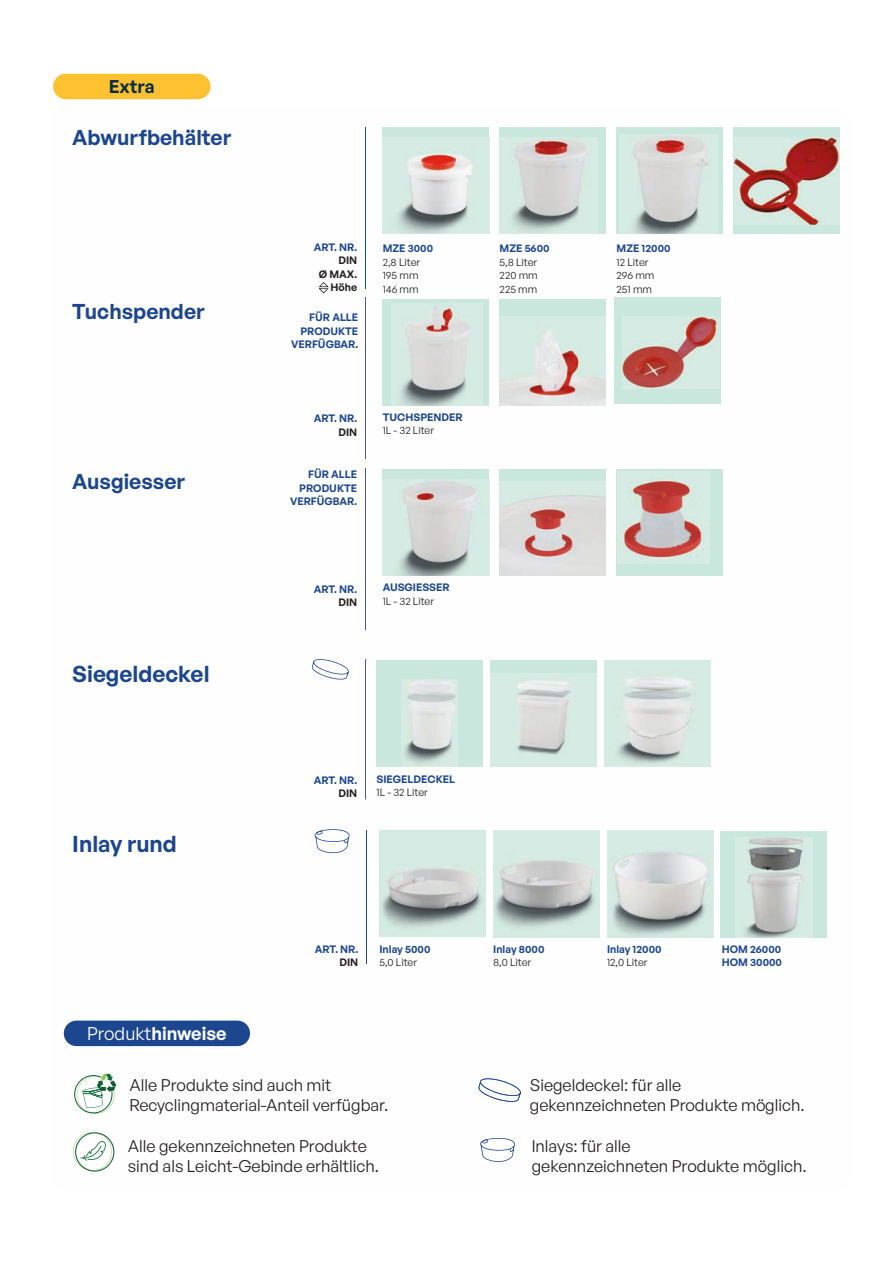
<style>
.page{position:relative;width:893px;height:1263px;background:#fff}
.page>*{position:absolute;margin:0;border:0;box-sizing:border-box;transform-origin:0 0}
.t1{font:600 22.5px "General Sans";color:#1c468d}
.t2{font:600 21px "General Sans";color:#1c468d}
.t3{font:600 18px "General Sans";color:#fff}
.t4{font:600 18px "General Sans";color:#042b47}
.t5{font:16.5px/19.8px "General Sans";color:#231f20}
.t6{font:600 10.5px/13.5px "General Sans";color:#1c468d;text-align:right}
.t7{font:10.5px/13.5px "General Sans";color:#231f20}
.t8{font:600 10.5px/13.5px "General Sans";color:#231f20;text-align:right}
.s1{font-weight:400}
</style>
<div class="page">
<hr style="left:365px;top:298px;width:1px;height:161px;background:#4a5998">
<hr style="left:365px;top:468px;width:1px;height:161px;background:#4a5998">
<svg style="left:365px;top:659px;width:1px;height:140px"></svg>
<hr style="left:365px;top:128px;width:1px;height:161px;background:#1c468d">
<hr style="left:366px;top:831px;width:1px;height:133px;background:#1c468d">
<div style="left:383px;top:128px;width:106px;height:106px;background:#cae7dd"></div>
<div style="left:500px;top:128px;width:106px;height:106px;background:#cae7dd"></div>
<div style="left:617px;top:128px;width:106px;height:106px;background:#cae7dd"></div>
<div style="left:733px;top:128px;width:107px;height:106px;background:#cae7dd"></div>
<img style="left:383px;top:138px;width:106px;height:96px">
<img style="left:500px;top:137px;width:97px;height:97px">
<img style="left:620px;top:134px;width:97px;height:100px">
<img style="left:734px;top:137px;width:105px;height:88px">
<div style="left:383px;top:299px;width:106px;height:106px;background:#cae7dd"></div>
<div style="left:500px;top:299px;width:106px;height:106px;background:#cae7dd"></div>
<div style="left:614px;top:298px;width:107px;height:106px;background:#cae7dd"></div>
<img style="left:391px;top:304px;width:92px;height:101px">
<img style="left:500px;top:316px;width:106px;height:89px">
<img style="left:622px;top:316px;width:98px;height:72px">
<div style="left:383px;top:469px;width:106px;height:107px;background:#cae7dd"></div>
<div style="left:500px;top:469px;width:106px;height:107px;background:#cae7dd"></div>
<div style="left:617px;top:469px;width:106px;height:107px;background:#cae7dd"></div>
<img style="left:383px;top:479px;width:106px;height:97px">
<img style="left:500px;top:482px;width:106px;height:94px">
<img style="left:618px;top:471px;width:91px;height:93px">
<div style="left:377px;top:661px;width:106px;height:106px;background:#cae7dd"></div>
<div style="left:490px;top:661px;width:107px;height:106px;background:#cae7dd"></div>
<img style="left:402px;top:679px;width:56px;height:88px">
<img style="left:490px;top:673px;width:107px;height:94px">
<img style="left:710px;top:661px;width:1px;height:106px">
<img style="left:604px;top:661px;width:106px;height:106px">
<div style="left:721px;top:831px;width:106px;height:107px;background:#cae7dd"></div>
<img style="left:735px;top:837px;width:77px;height:101px">
<img style="left:379px;top:831px;width:107px;height:106px">
<img style="left:493px;top:831px;width:107px;height:106px">
<img style="left:607px;top:831px;width:106px;height:106px">
<svg style="left:74px;top:1074px;width:42px;height:40px"></svg>
<svg style="left:73px;top:1132px;width:41px;height:39px"></svg>
<svg style="left:315px;top:829px;width:35px;height:24px"></svg>
<svg style="left:480px;top:1138px;width:35px;height:24px"></svg>
<svg style="left:312px;top:659px;width:37px;height:20px"></svg>
<div style="left:53px;top:74px;width:157px;height:25px;background:#fec231;border-radius:13px"></div>
<div style="left:64px;top:1020px;width:186px;height:26px;background:#1c468d;border-radius:13px"></div>
<svg style="left:319px;top:282px;width:10px;height:11px"></svg>
<svg style="left:478px;top:1078px;width:43px;height:24px"></svg>
<p class="t4" style="left:109px;top:75px;width:47px">Extra</p>
<p class="t2" style="left:72px;top:123px;width:160px">Abwurfbehälter</p>
<p class="t2" style="left:72px;top:298px;width:134px">Tuchspender</p>
<p class="t2" style="left:72px;top:468px;width:114px">Ausgiesser</p>
<h1 class="t1" style="left:72px;top:659px;width:139px">Siegeldeckel</h1>
<h1 class="t1" style="left:72px;top:829px;width:106px">Inlay rund</h1>
<p class="t3" style="left:87px;top:1022px;width:141px"><span class="s1">Produkt</span>hinweise</p>
<p class="t6" style="left:314px;top:240px;width:45px">ART. NR.</p>
<p class="t8" style="left:319px;top:254px;width:40px">DIN<br>Ø MAX.<br>Höhe</p>
<p class="t6" style="left:291px;top:310px;width:69px">FÜR ALLE<br>PRODUKTE<br>VERFÜGBAR.</p>
<p class="t6" style="left:383px;top:242px;width:52px">MZE 3000</p>
<p class="t7" style="left:383px;top:255px;width:39px">2,8 Liter<br>195 mm<br>146 mm</p>
<p class="t6" style="left:314px;top:412px;width:45px">ART. NR.</p>
<p class="t8" style="left:338px;top:425px;width:20px">DIN</p>
<p class="t6" style="left:290px;top:468px;width:69px">FÜR ALLE<br>PRODUKTE<br>VERFÜGBAR.</p>
<p class="t6" style="left:383px;top:410px;width:81px">TUCHSPENDER</p>
<p class="t7" style="left:383px;top:424px;width:53px">1L - 32 Liter</p>
<p class="t6" style="left:314px;top:582px;width:45px">ART. NR.</p>
<p class="t8" style="left:338px;top:595px;width:20px">DIN</p>
<p class="t6" style="left:383px;top:580px;width:69px">AUSGIESSER</p>
<p class="t7" style="left:383px;top:594px;width:53px">1L - 32 Liter</p>
<p class="t6" style="left:500px;top:242px;width:51px">MZE 5600</p>
<p class="t7" style="left:500px;top:255px;width:40px;text-align:justify">5,8 Liter 220 mm 225 mm</p>
<p class="t6" style="left:617px;top:242px;width:55px">MZE 12000</p>
<p class="t7" style="left:617px;top:255px;width:39px">12 Liter<br>296 mm<br>251 mm</p>
<p class="t6" style="left:314px;top:773px;width:45px">ART. NR.</p>
<p class="t8" style="left:338px;top:787px;width:20px">DIN</p>
<p class="t6" style="left:377px;top:772px;width:80px">SIEGELDECKEL</p>
<p class="t7" style="left:377px;top:785px;width:53px">1L - 32 Liter</p>
<p class="t6" style="left:315px;top:942px;width:45px">ART. NR.</p>
<p class="t8" style="left:339px;top:955px;width:20px">DIN</p>
<p class="t6" style="left:379px;top:942px;width:52px">Inlay 5000</p>
<p class="t7" style="left:379px;top:955px;width:39px">5,0 Liter</p>
<p class="t6" style="left:493px;top:942px;width:53px">Inlay 8000</p>
<p class="t7" style="left:493px;top:955px;width:39px">8,0 Liter</p>
<p class="t6" style="left:607px;top:942px;width:56px">Inlay 12000</p>
<p class="t7" style="left:607px;top:955px;width:42px">12,0 Liter</p>
<p class="t6" style="left:722px;top:942px;width:62px;text-align:left">HOM 26000<br>HOM 30000</p>
<p class="t5" style="left:129px;top:1075px;width:260px">Alle Produkte sind auch mit<br>Recyclingmaterial-Anteil verfügbar.</p>
<p class="t5" style="left:530px;top:1075px;width:276px">Siegeldeckel: für alle gekennzeichneten Produkte möglich.</p>
<p class="t5" style="left:128px;top:1136px;width:253px">Alle gekennzeichneten Produkte sind als Leicht-Gebinde erhältlich.</p>
<p class="t5" style="left:532px;top:1136px;width:276px">Inlays: für alle<br>gekennzeichneten Produkte möglich.</p>
</div>
